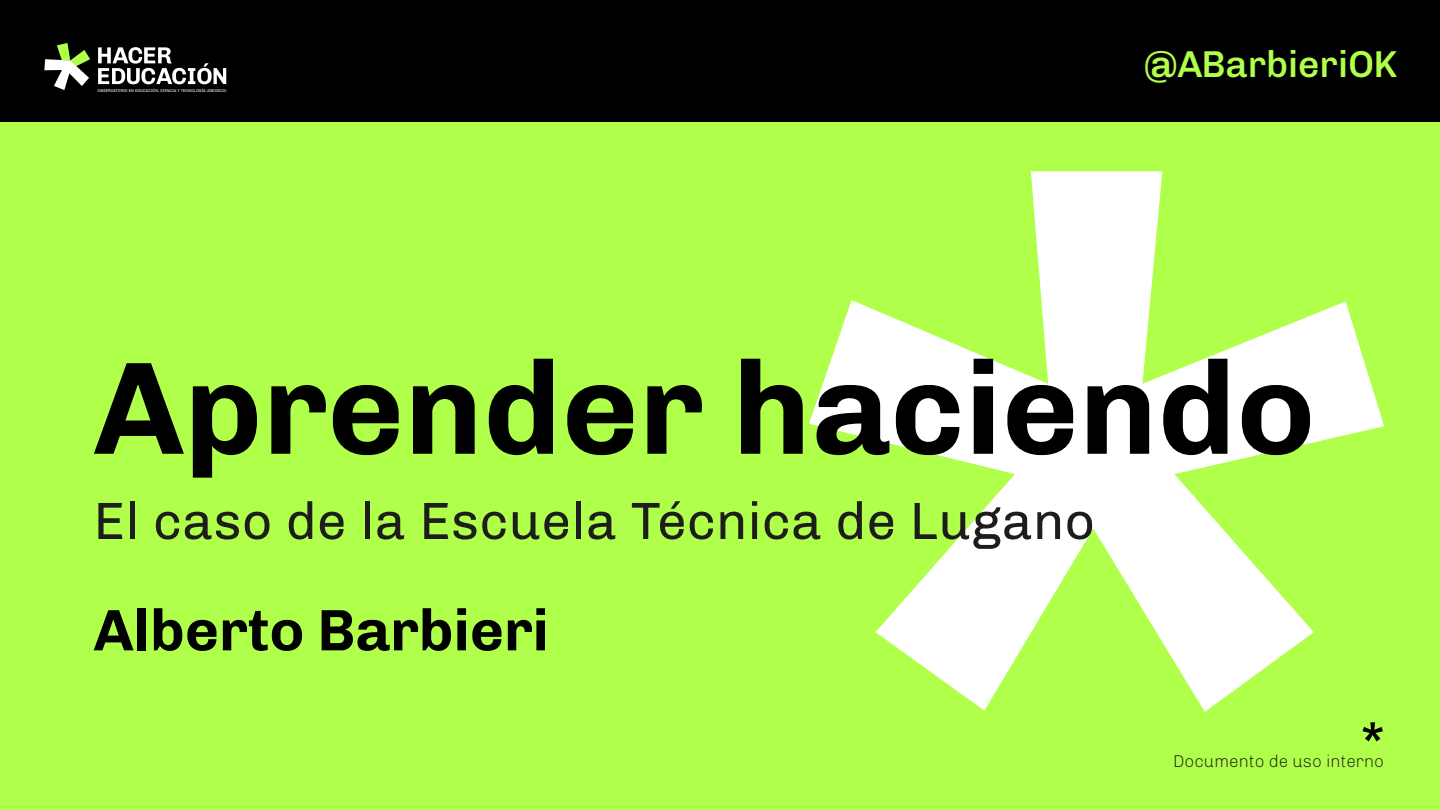
<style>
.page{position:relative;width:1440px;height:810px;background:#fff}
.page>*{position:absolute;margin:0;border:0;box-sizing:border-box;transform-origin:0 0}
.t1{font:700 132px "Chivo";color:#000}
.t2{font:700 58.5px "Chivo";color:#000}
.t3{font:52.5px "Chivo";letter-spacing:.01em;color:#1d1d1b}
.t4{font:500 37.5px "Chivo";color:#b0ff4a}
.t5{font:100 17.1px "Chivo";color:#1d1d1b}
.t6{font:4.05px "Chivo";letter-spacing:.005em;color:#fff}
</style>
<div class="page">
<div style="left:0;top:123px;width:1440px;height:687px;background:#b0ff4a"></div>
<div style="left:0;top:0;width:1440px;height:122px;background:#000"></div>
<svg style="left:1363px;top:722px;width:20px;height:19px"></svg>
<svg style="left:809px;top:171px;width:575px;height:541px"></svg>
<svg style="left:44px;top:43px;width:46px;height:47px"></svg>
<svg style="left:98px;top:47px;width:128px;height:37px"></svg>
<p class="t6" style="left:98px;top:88px;width:130px">OBSERVATORIO EN EDUCACIÓN, CIENCIA Y TECNOLOGÍA (IGEDECO)</p>
<h3 class="t4" style="left:1144px;top:35px;width:255px">@ABarbieriOK</h3>
<h1 class="t1" style="left:94px;top:305px;width:1224px">Aprender haciendo</h1>
<h3 class="t3" style="left:94px;top:481px;width:1003px">El caso de la Escuela Técnica de Lugano</h3>
<h2 class="t2" style="left:94px;top:585px;width:457px">Alberto Barbieri</h2>
<h3 class="t5" style="left:1173px;top:748px;width:212px">Documento de uso interno</h3>
</div>
